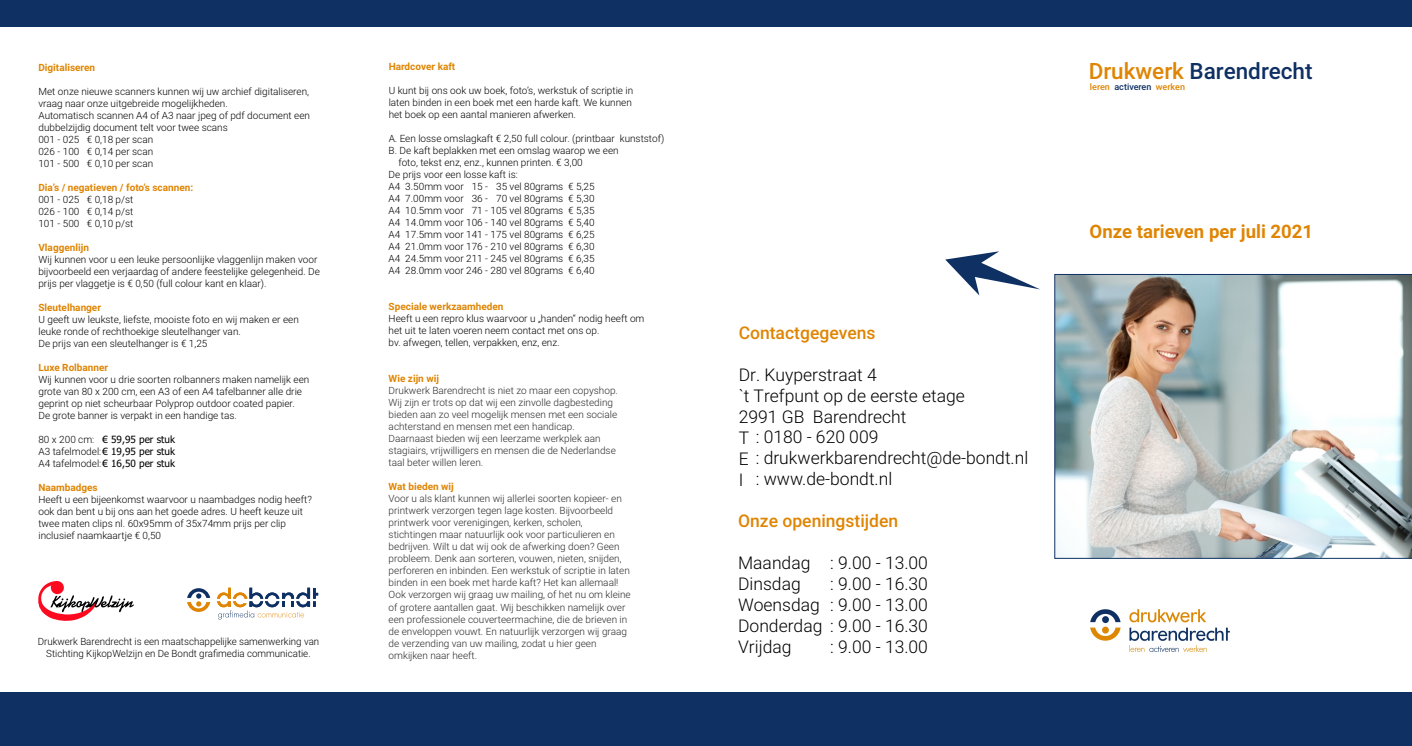
<style>
.page{position:relative;width:1412px;height:746px;background:#fff}
.page>*{position:absolute;margin:0;border:0;box-sizing:border-box;transform-origin:0 0}
.t1{font:500 22.5px "Roboto";color:#0f3063}
.t2{font:700 18.62px "Roboto";color:#df8503}
.t3{font:300 17.5px/21px "Roboto";color:#000}
.t4{font:500 17.5px "Roboto";color:#df8503}
.t5{font:300 10px/12px "Roboto";color:#000}
.t6{font:300 10px/12px "Roboto";color:#2c2929}
.t7{font:700 10px "Roboto";color:#df8503}
.t8{font:10px "Tahoma";color:#000}
.t9{font:500 9px "Roboto";color:#df8503}
.s1{font-family:"Tahoma";font-weight:400}
.s2{color:#df8503}
.s3{color:#0f3063}
</style>
<div class="page">
<svg style="left:945px;top:251px;width:95px;height:44px"></svg>
<img style="left:1054px;top:274px;width:358px;height:284px">
<div style="left:0;top:692px;width:1412px;height:54px;background:#0f3063"></div>
<div style="left:0;top:0;width:1412px;height:27px;background:#0f3063"></div>
<svg style="left:217px;top:587px;width:101px;height:32px"></svg>
<svg style="left:187px;top:588px;width:23px;height:24px"></svg>
<svg style="left:38px;top:581px;width:96px;height:40px"></svg>
<img style="left:1090px;top:609px;width:140px;height:43px">
<p class="t7" style="left:38px;top:63px;width:58px">Digitaliseren</p>
<p class="t5" style="left:38px;top:86px;width:273px">Met onze nieuwe scanners kunnen wij uw archief digitaliseren, vraag naar onze uitgebreide mogelijkheden.<br>Automatisch scannen A4 of A3 naar jpeg of pdf document een dubbelzijdig document telt voor twee scans<br>001 - 025 € 0,18 per scan<br>026 - 100 € 0,14 per scan<br>101 - 500 € 0,10 per scan</p>
<p class="t7" style="left:38px;top:183px;width:156px">Dia’s / negatieven / foto’s scannen:</p>
<p class="t5" style="left:38px;top:194px;width:96px;text-align:justify">001 - 025 € 0,18 p/st 026 - 100 € 0,14 p/st 101 - 500 € 0,10 p/st</p>
<p class="t7" style="left:38px;top:243px;width:52px">Vlaggenlijn</p>
<p class="t5" style="left:38px;top:254px;width:283px">Wij kunnen voor u een leuke persoonlijke vlaggenlijn maken voor bijvoorbeeld een verjaardag of andere feestelijke gelegenheid. De prijs per vlaggetje is € 0,50 (full colour kant en klaar).</p>
<p class="t7" style="left:38px;top:303px;width:64px">Sleutelhanger</p>
<p class="t5" style="left:38px;top:314px;width:262px">U geeft uw leukste, liefste, mooiste foto en wij maken er een leuke ronde of rechthoekige sleutelhanger van.<br>De prijs van een sleutelhanger is € 1,25</p>
<p class="t7" style="left:38px;top:363px;width:71px">Luxe Rolbanner</p>
<p class="t5" style="left:38px;top:374px;width:272px">Wij kunnen voor u drie soorten rolbanners maken namelijk een grote van 80 x 200 cm, een A3 of een A4 tafelbanner alle drie geprint op niet scheurbaar Polyprop outdoor coated papier.<br>De grote banner is verpakt in een handige tas.</p>
<p class="t5" style="left:38px;top:434px;width:138px">80 x 200 cm:<br>A3 tafelmodel:<span class="s1">€ 19,95 per stuk<br></span>A4 tafelmodel:<span class="s1">€ 16,50 per stuk</span></p>
<p class="t7" style="left:38px;top:483px;width:61px">Naambadges</p>
<p class="t5" style="left:38px;top:494px;width:275px">Heeft u een bijeenkomst waarvoor u naambadges nodig heeft? ook dan bent u bij ons aan het goede adres. U heeft keuze uit twee maten clips nl. 60x95mm of 35x74mm prijs per clip inclusief naamkaartje € 0,50</p>
<p class="t8" style="left:103px;top:435px;width:74px">€ 59,95 per stuk</p>
<p class="t5" style="left:38px;top:636px;width:283px;text-align:center">Drukwerk Barendrecht is een maatschappelijke samenwerking van<br>Stichting KijkopWelzijn en De Bondt grafimedia communicatie.</p>
<p class="t7" style="left:389px;top:63px;width:68px">Hardcover kaft</p>
<p class="t5" style="left:389px;top:86px;width:246px">U kunt bij ons ook uw boek, foto’s, werkstuk of scriptie in laten binden in een boek met een harde kaft. We kunnen het boek op een aantal manieren afwerken.</p>
<p class="t5" style="left:389px;top:134px;width:277px">A. Een losse omslagkaft € 2,50 full colour. (printbaar kunststof)</p>
<p class="t5" style="left:389px;top:146px;width:232px">B. De kaft beplakken met een omslag waarop we een</p>
<p class="t5" style="left:398px;top:158px;width:186px">foto, tekst enz, enz., kunnen printen. € 3,00</p>
<p class="t5" style="left:389px;top:170px;width:131px">De prijs voor een losse kaft is:</p>
<p class="t5" style="left:389px;top:182px;width:207px">A4 3.50mm voor 15 - 35 vel 80grams € 5,25</p>
<p class="t5" style="left:389px;top:194px;width:207px">A4 7.00mm voor 36 - 70 vel 80grams € 5,30</p>
<p class="t5" style="left:389px;top:206px;width:207px">A4 10.5mm voor 71 - 105 vel 80grams € 5,35</p>
<p class="t5" style="left:389px;top:218px;width:207px">A4 14.0mm voor 106 - 140 vel 80grams € 5,40</p>
<p class="t5" style="left:389px;top:230px;width:207px">A4 17.5mm voor 141 - 175 vel 80grams € 6,25</p>
<p class="t5" style="left:389px;top:242px;width:207px">A4 21.0mm voor 176 - 210 vel 80grams € 6,30</p>
<p class="t5" style="left:389px;top:254px;width:207px">A4 24.5mm voor 211 - 245 vel 80grams € 6,35</p>
<p class="t5" style="left:389px;top:266px;width:207px">A4 28.0mm voor 246 - 280 vel 80grams € 6,40</p>
<p class="t7" style="left:389px;top:303px;width:116px">Speciale werkzaamheden</p>
<p class="t5" style="left:389px;top:314px;width:257px">Heeft u een repro klus waarvoor u „handen“ nodig heeft om het uit te laten voeren neem contact met ons op.<br>bv. afwegen, tellen, verpakken, enz, enz.</p>
<p class="t7" style="left:389px;top:375px;width:52px">Wie zijn wij</p>
<p class="t6" style="left:389px;top:386px;width:231px">Drukwerk Barendrecht is niet zo maar een copyshop.<br>Wij zijn er trots op dat wij een zinvolle dagbesteding bieden aan zo veel mogelijk mensen met een sociale achterstand en mensen met een handicap.<br>Daarnaast bieden wij een leerzame werkplek aan stagiairs, vrijwilligers en mensen die de Nederlandse taal beter willen leren.</p>
<p class="t7" style="left:389px;top:483px;width:67px">Wat bieden wij</p>
<p class="t6" style="left:389px;top:494px;width:244px">Voor u als klant kunnen wij allerlei soorten kopieer- en printwerk verzorgen tegen lage kosten. Bijvoorbeeld printwerk voor verenigingen, kerken, scholen, stichtingen maar natuurlijk ook voor particulieren en bedrijven. Wilt u dat wij ook de afwerking doen? Geen probleem. Denk aan sorteren, vouwen, nieten, snijden, perforeren en inbinden. Een werkstuk of scriptie in laten binden in een boek met harde kaft? Het kan allemaal!<br>Ook verzorgen wij graag uw mailing, of het nu om kleine of grotere aantallen gaat. Wij beschikken namelijk over een professionele couverteermachine, die de brieven in de enveloppen vouwt. En natuurlijk verzorgen wij graag de verzending van uw mailing, zodat u hier geen omkijken naar heeft.</p>
<h3 class="t4" style="left:739px;top:325px;width:138px">Contactgegevens</h3>
<h3 class="t3" style="left:739px;top:366px;width:291px">Dr. Kuyperstraat 4<br>`t Trefpunt op de eerste etage<br>2991 GB Barendrecht<br>T : 0180 - 620 009<br>E : drukwerkbarendrecht@de-bondt.nl<br>I</h3>
<h3 class="t3" style="left:756px;top:470px;width:138px">: www.de-bondt.nl</h3>
<h3 class="t4" style="left:738px;top:514px;width:162px">Onze openingstijden</h3>
<h3 class="t3" style="left:738px;top:554px;width:191px">Maandag<br>Dinsdag<br>Woensdag<br>Donderdag : 9.00 - 16.30<br>Vrijdag</h3>
<h3 class="t3" style="left:830px;top:554px;width:99px;text-align:justify">: 9.00 - 13.00 : 9.00 - 16.30 : 9.00 - 13.00</h3>
<h3 class="t3" style="left:830px;top:638px;width:99px">: 9.00 - 13.00</h3>
<h1 class="t1" style="left:1088px;top:62px;width:225px"><span class="s2">Drukwerk</span> Barendrecht</h1>
<p class="t9" style="left:1090px;top:84px;width:97px">leren <span class="s3">activeren</span> werken</p>
<h2 class="t2" style="left:1089px;top:224px;width:225px">Onze tarieven per juli 2021</h2>
</div>
